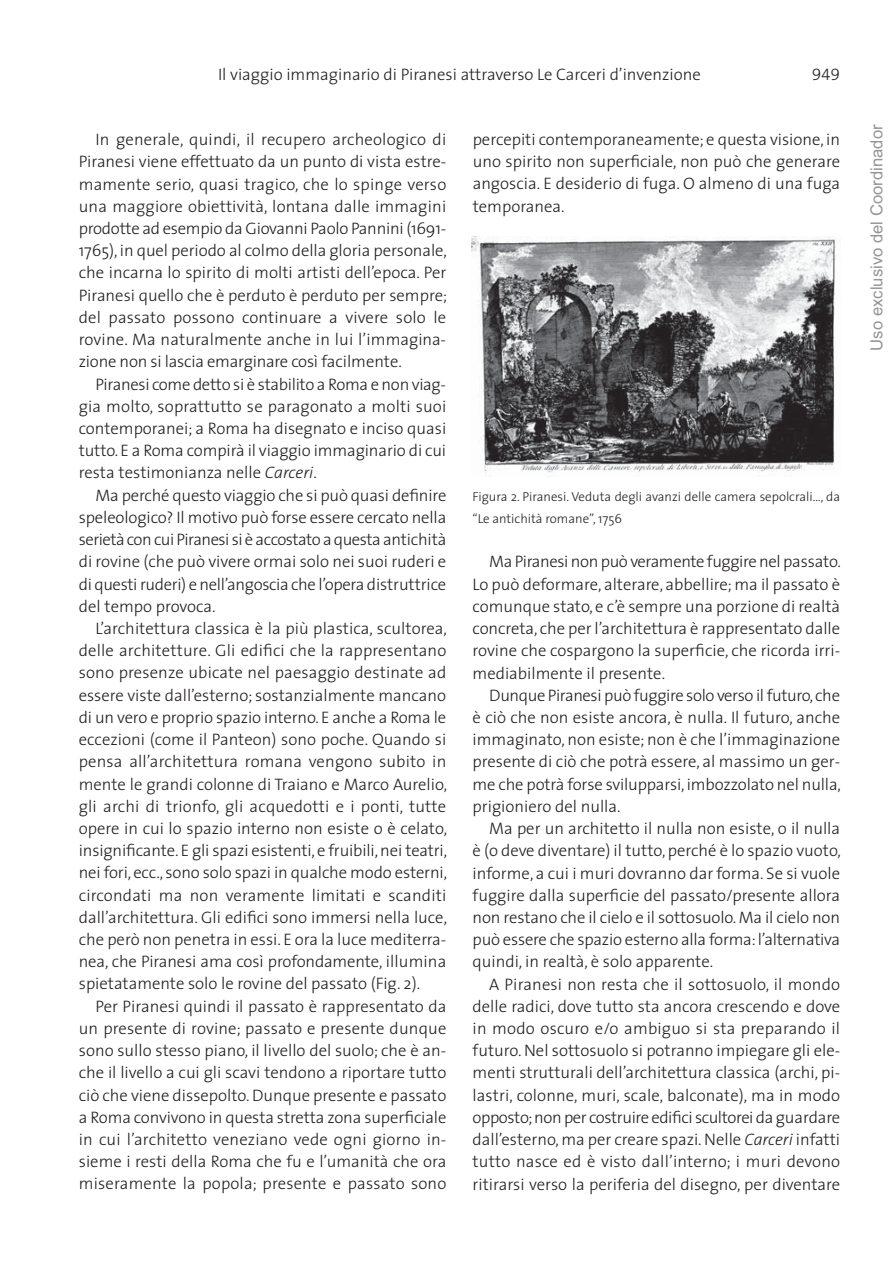
<style>
.page{position:relative;width:893px;height:1263px;background:#fff}
.page>*{position:absolute;margin:0;border:0;box-sizing:border-box;transform-origin:0 0}
.t1{font:300 16.65px/22.2px "The Sans";color:#231f20;text-align:justify}
.t2{font:16.65px "Arial";color:#939598}
.t3{font:16.65px "The Sans Light Caps";color:#231f20}
.t4{font:300 12.9px/22.2px "The Sans";color:#231f20}
.s1{font-style:italic}
</style>
<div class="page">
<img style="left:471px;top:236px;width:365px;height:241px">
<p class="t1" style="left:218px;top:65px;width:484px">Il viaggio immaginario di Piranesi attraverso Le Carceri d’invenzione</p>
<p class="t3" style="left:812px;top:61px;width:30px">949</p>
<p class="t1" style="left:79px;top:130px;width:370px;text-indent:17px">In generale, quindi, il recupero archeologico di Piranesi viene effettuato da un punto di vista estre - mamente serio, quasi tragico, che lo spinge verso una maggiore obiettività, lontana dalle immagini prodotte ad esempio da Giovanni Paolo Pannini (1691- 1765), in quel periodo al colmo della gloria personale, che incarna lo spirito di molti artisti dell’e poca. Per Piranesi quello che è perduto è perduto per sempre; del passato possono continuare a vivere solo le rovine. Ma naturalmente anche in lui l’im magina - zione non si lascia emarginare così facilmente.</p>
<p class="t1" style="left:79px;top:375px;width:369px;text-indent:17px">Piranesi come detto si è stabilito a Roma e non viag - gia molto, soprattutto se paragonato a molti suoi contemporanei; a Roma ha disegnato e inciso quasi tutto. E a Roma compirà il viaggio immaginario di cui resta testimonianza nelle <span class="s1">Carceri</span>.</p>
<p class="t1" style="left:79px;top:486px;width:369px;text-indent:17px">Ma perché questo viaggio che si può quasi definire speleologico? Il motivo può forse essere cercato nella serietà con cui Piranesi si è accostato a questa antichità di rovine (che può vivere ormai solo nei suoi ruderi e di questi ruderi) e nell’angoscia che l’opera distruttrice del tempo provoca.</p>
<p class="t1" style="left:79px;top:619px;width:370px;text-indent:17px">L’architettura classica è la più plastica, scultorea, delle architetture. Gli edifici che la rappresentano sono presenze ubicate nel paesaggio destinate ad essere viste dall’esterno; sostanzialmente mancano di un vero e proprio spazio interno. E anche a Roma le eccezioni (come il Panteon) sono poche. Quando si pensa all’architettura romana vengono subito in mente le grandi colonne di Traiano e Marco Aurelio, gli archi di trionfo, gli acquedotti e i ponti, tutte opere in cui lo spazio interno non esiste o è celato, insignificante. E gli spazi esistenti, e fruibili, nei teatri, nei fori, ecc., sono solo spazi in qualche modo esterni, circondati ma non veramente limitati e scanditi dall’architettura. Gli edifici sono immersi nella luce, che però non penetra in essi. E ora la luce medite rra - nea, che Piranesi ama così profondamente, illumina spietatamente solo le rovine del passato (Fig. 2).</p>
<p class="t1" style="left:79px;top:997px;width:369px;text-indent:17px">Per Piranesi quindi il passato è rappresentato da un presente di rovine; passato e presente dunque sono sullo stesso piano, il livello del suolo; che è an - che il livello a cui gli scavi tendono a riportare tutto ciò che viene dissepolto. Dunque presente e passato a Roma convivono in questa stretta zona superficiale in cui l’architetto veneziano vede ogni giorno in - sieme i resti della Roma che fu e l’umanità che ora miseramente la popola; presente e passato sono</p>
<p class="t1" style="left:473px;top:130px;width:369px">percepiti contemporaneamente; e questa vi sione, in uno spirito non superficiale, non può che generare angoscia. E desiderio di fuga. O almeno di una fuga temporanea.</p>
<p class="t4" style="left:473px;top:487px;width:369px">Figura 2. Piranesi. Veduta degli avanzi delle camera sepolcrali…, da “Le antichità romane”, 1756</p>
<p class="t1" style="left:473px;top:552px;width:370px;text-indent:17px">Ma Piranesi non può veramente fuggire nel passato.<br>Lo può deformare, alterare, abbellire; ma il passato è comunque stato, e c’è sempre una porzione di realtà concreta, che per l’architettura è rappresentato dalle rovine che cospargono la superficie, che ricorda irri - mediabilmente il presente.</p>
<p class="t1" style="left:473px;top:686px;width:370px;text-indent:17px">Dunque Piranesi può fuggire solo verso il futuro, che è ciò che non esiste ancora, è nulla. Il futuro, anche immaginato, non esiste; non è che l’immaginazione presente di ciò che potrà essere, al massimo un ger - me che potrà forse svilupparsi, imbozzolato nel nulla, prigioniero del nulla.</p>
<p class="t1" style="left:473px;top:819px;width:370px;text-indent:17px">Ma per un architetto il nulla non esiste, o il nulla è (o deve diventare) il tutto, perché è lo spazio vuoto, informe, a cui i muri dovranno dar forma. Se si vuole fuggire dalla superficie del passato/presente allora non restano che il cielo e il sottosuolo. Ma il cielo non può essere che spazio esterno alla forma: l’alternativa quindi, in realtà, è solo apparente.</p>
<p class="t1" style="left:473px;top:975px;width:369px;text-indent:17px">A Piranesi non resta che il sottosuolo, il mondo delle radici, dove tutto sta ancora crescendo e dove in modo oscuro e/o ambiguo si sta preparando il futuro. Nel sottosuolo si potranno impiegare gli ele - menti strutturali dell’architettura classica (archi, pi - lastri, colonne, muri, scale, balconate), ma in modo opposto; non per costruire edifici scultorei da guardare dall’esterno, ma per creare spazi. Nelle <span class="s1">Carceri</span> infatti tutto nasce ed è visto dall’interno; i muri devono ritirarsi verso la periferia del disegno, per diventare</p>
<p class="t2" style="left:867px;top:351px;width:228px;rotate:-90deg">Uso exclusivo del Coordinador</p>
</div>
